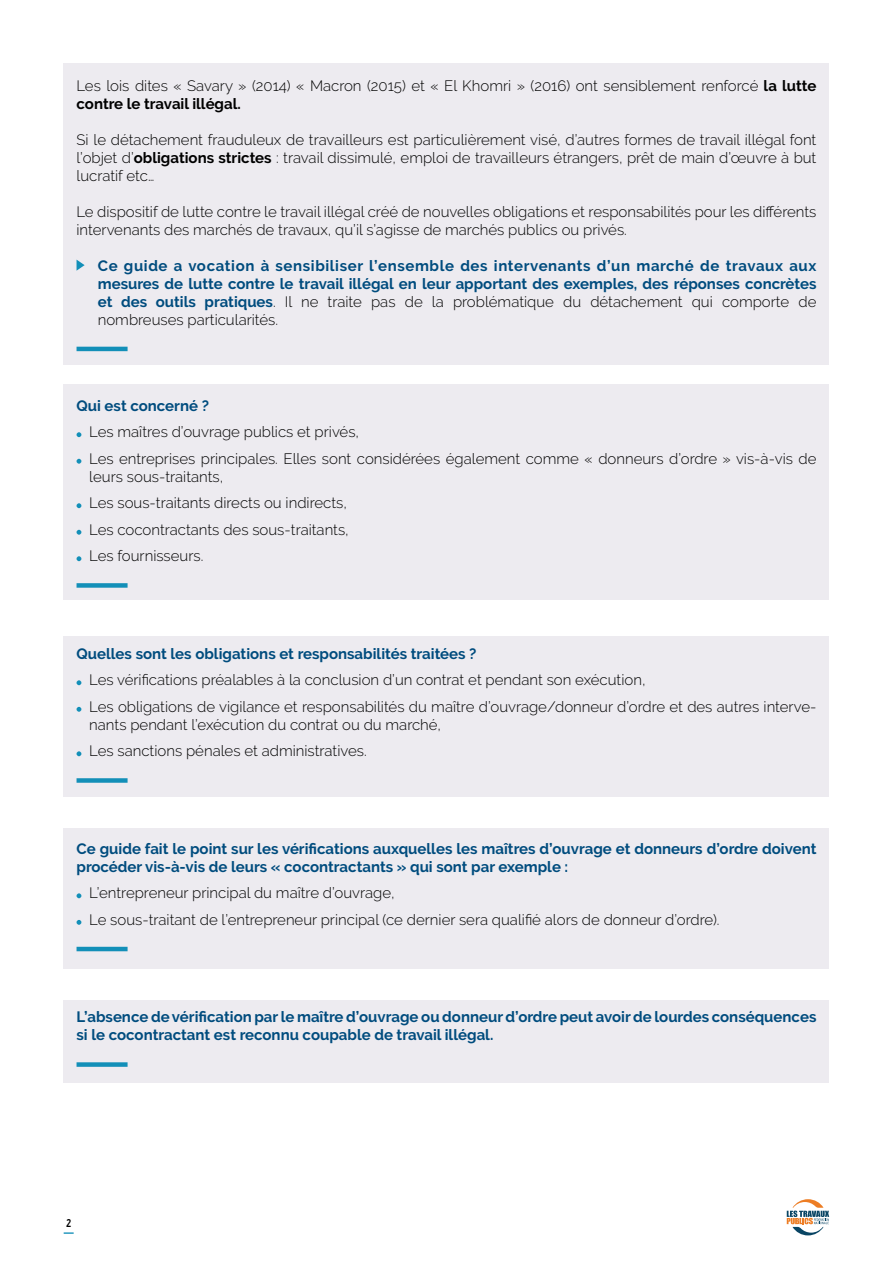
<style>
.page{position:relative;width:893px;height:1263px;background:#fff}
.page>*{position:absolute;margin:0;border:0;box-sizing:border-box;transform-origin:0 0}
.t1{font:300 15px/26.5px "Raleway";color:#000}
.t2{font:700 15px/18px "Raleway";color:#004c7e}
.t3{font:700 11.25px "Advent Pro";color:#000}
.s1{font-weight:700}
.s2{font-weight:300;color:#000}
</style>
<div class="page">
<div style="left:64px;top:64px;width:765px;height:301px;background:#edebf0"></div>
<div style="left:64px;top:384px;width:765px;height:216px;background:#edebf0"></div>
<div style="left:64px;top:636px;width:765px;height:160px;background:#edebf0"></div>
<div style="left:64px;top:828px;width:765px;height:140px;background:#edebf0"></div>
<div style="left:64px;top:1000px;width:765px;height:82px;background:#edebf0"></div>
<svg style="left:77px;top:260px;width:8px;height:11px"></svg>
<hr style="left:77px;top:347px;width:51px;height:4px;background:#138fb8">
<svg style="left:77px;top:432px;width:4px;height:5px"></svg>
<svg style="left:77px;top:459px;width:4px;height:5px"></svg>
<svg style="left:77px;top:503px;width:4px;height:5px"></svg>
<svg style="left:77px;top:530px;width:4px;height:5px"></svg>
<svg style="left:77px;top:556px;width:4px;height:5px"></svg>
<div style="left:77px;top:583px;width:51px;height:5px;background:#138fb8"></div>
<svg style="left:77px;top:680px;width:4px;height:5px"></svg>
<svg style="left:77px;top:707px;width:4px;height:5px"></svg>
<svg style="left:77px;top:751px;width:4px;height:5px"></svg>
<div style="left:77px;top:778px;width:51px;height:5px;background:#138fb8"></div>
<svg style="left:77px;top:893px;width:4px;height:5px"></svg>
<svg style="left:77px;top:920px;width:4px;height:5px"></svg>
<hr style="left:77px;top:947px;width:51px;height:4px;background:#138fb8">
<div style="left:77px;top:1062px;width:51px;height:5px;background:#138fb8"></div>
<svg style="left:787px;top:1199px;width:42px;height:36px"></svg>
<svg style="left:64px;top:1232px;width:10px;height:2px"></svg>
<p class="t1" style="left:77px;top:76px;width:741px;line-height:18px">Les lois dites « Savary » (2014) « Macron (2015) et « El Khomri » (2016) ont sensiblement renforcé <span class="s1">la lutte contre le travail illégal.</span></p>
<p class="t1" style="left:77px;top:130px;width:741px;line-height:18px;text-align:justify">Si le détachement frauduleux de travailleurs est particulièrement visé, d’autres formes de travail illégal font l’objet d’<span class="s1">obligations strictes</span> : travail dissimulé, emploi de travailleurs étrangers, prêt de main d’œuvre à but lucratif etc…</p>
<p class="t1" style="left:77px;top:202px;width:741px;line-height:18px">Le dispositif de lutte contre le travail illégal créé de nouvelles obligations et responsabilités pour les différents intervenants des marchés de travaux, qu’il s’agisse de marchés publics ou privés.</p>
<p class="t2" style="left:98px;top:256px;width:720px;text-align:justify">Ce guide a vocation à sensibiliser l’ensemble des intervenants d’un marché de travaux aux mesures de lutte contre le travail illégal en leur apportant des exemples, des réponses concrètes et des outils pratiques<span class="s2">. Il ne traite pas de la problématique du détachement qui comporte de nombreuses particularités.</span></p>
<p class="t2" style="left:77px;top:396px;width:134px">Qui est concerné ?</p>
<p class="t1" style="left:89px;top:418px;width:729px">Les maîtres d’ouvrage publics et privés,<br>Les entreprises principales. Elles sont considérées également comme « donneurs d’ordre » vis-à-vis de</p>
<p class="t1" style="left:89px;top:463px;width:261px">leurs sous-traitants,<br>Les sous-traitants directs ou indirects,<br>Les cocontractants des sous-traitants,<br>Les fournisseurs.</p>
<p class="t2" style="left:77px;top:644px;width:401px">Quelles sont les obligations et responsabilités traitées ?</p>
<p class="t1" style="left:89px;top:667px;width:729px">Les vérifications préalables à la conclusion d’un contrat et pendant son exécution,<br>Les obligations de vigilance et responsabilités du maître d’ouvrage/donneur d’ordre et des autres interve-</p>
<p class="t1" style="left:89px;top:711px;width:353px">nants pendant l’exécution du contrat ou du marché,<br>Les sanctions pénales et administratives.</p>
<p class="t2" style="left:77px;top:839px;width:741px">Ce guide fait le point sur les vérifications auxquelles les maîtres d’ouvrage et donneurs d’ordre doivent procéder vis-à-vis de leurs « cocontractants » qui sont par exemple :</p>
<p class="t1" style="left:89px;top:880px;width:632px">L’entrepreneur principal du maître d’ouvrage,<br>Le sous-traitant de l’entrepreneur principal (ce dernier sera qualifié alors de donneur d’ordre).</p>
<p class="t2" style="left:77px;top:1008px;width:741px">L’absence de vérification par le maître d’ouvrage ou donneur d’ordre peut avoir de lourdes conséquences si le cocontractant est reconnu coupable de travail illégal.</p>
<p class="t3" style="left:66px;top:1216px;width:6px">2</p>
</div>
